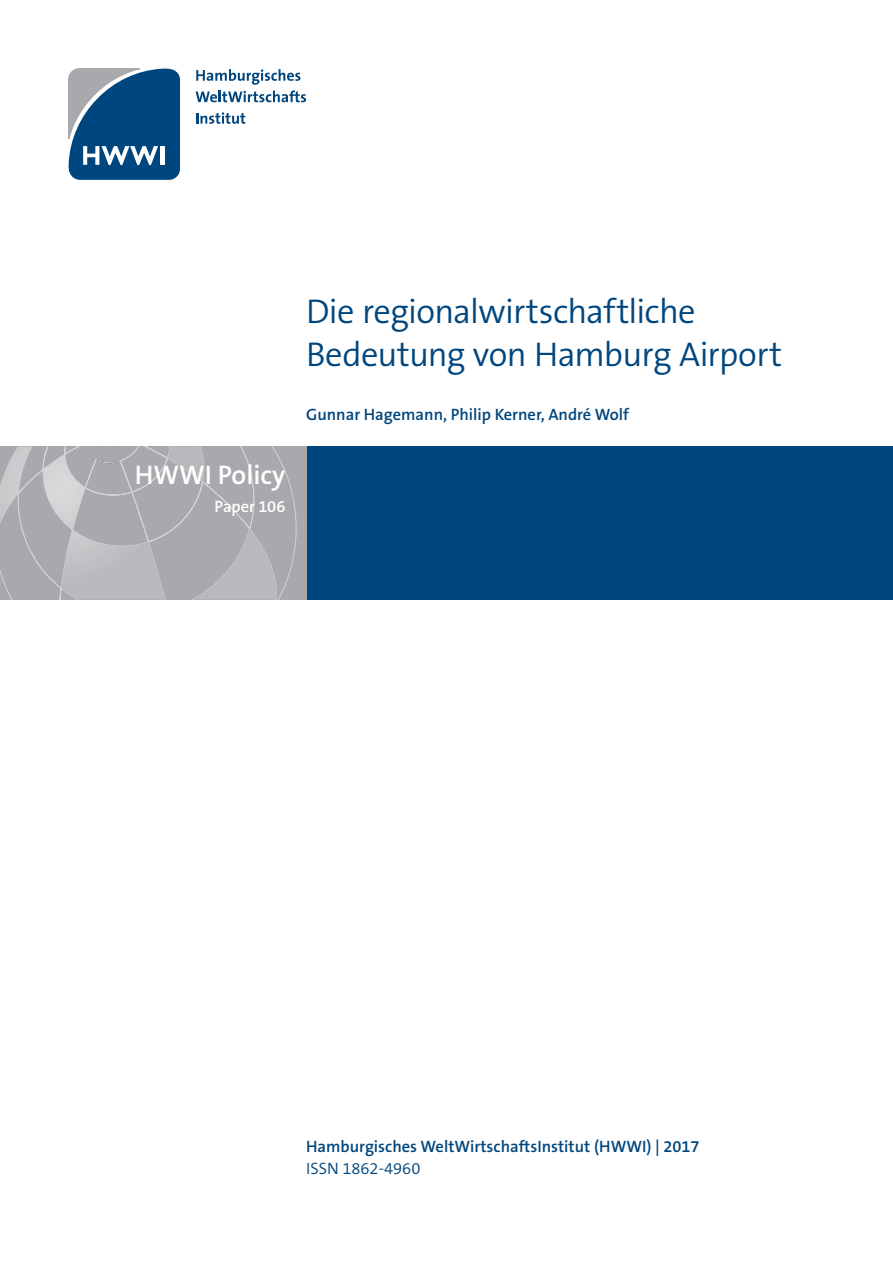
<style>
.page{position:relative;width:893px;height:1263px;background:#fff}
.page>*{position:absolute;margin:0;border:0;box-sizing:border-box;transform-origin:0 0}
.t1{font:300 34.5px/42.5px "The Sans B4";letter-spacing:-.02em;color:#00467e}
.t2{font:600 27px "The Sans B6";color:#fff}
.t3{font:600 16.5px "The Sans B6";color:#00467e}
.t4{font:300 16.5px "The Sans B4";color:#00467e}
.t5{font:600 16.5px "The Sans B6";letter-spacing:-.005em;color:#fff}
</style>
<div class="page">
<div style="left:306px;top:446px;width:587px;height:154px;background:#00467e"></div>
<svg style="left:196px;top:112px;width:49px;height:12px"></svg>
<svg style="left:196px;top:91px;width:110px;height:11px"></svg>
<svg style="left:196px;top:69px;width:104px;height:16px"></svg>
<svg style="left:68px;top:68px;width:112px;height:112px;background:#346893"></svg>
<div style="left:0;top:446px;width:306px;height:154px;background:#a8a9ad"></div>
<svg style="left:279px;top:458px;width:18px;height:141px"></svg>
<svg style="left:0;top:446px;width:279px;height:154px"></svg>
<h2 class="t2" style="left:135px;top:460px;width:152px">HWWI Policy</h2>
<p class="t5" style="left:215px;top:497px;width:72px">Paper 106</p>
<h1 class="t1" style="left:306px;top:291px;width:478px">Die regionalwirtschaftliche<br>Bedeutung von Hamburg Airport</h1>
<p class="t3" style="left:306px;top:406px;width:324px">Gunnar Hagemann, Philip Kerner, André Wolf</p>
<p class="t3" style="left:306px;top:1138px;width:395px">Hamburgisches WeltWirtschaftsInstitut (HWWI) | 2017</p>
<p class="t4" style="left:306px;top:1159px;width:116px">ISSN 1862-4960</p>
</div>
